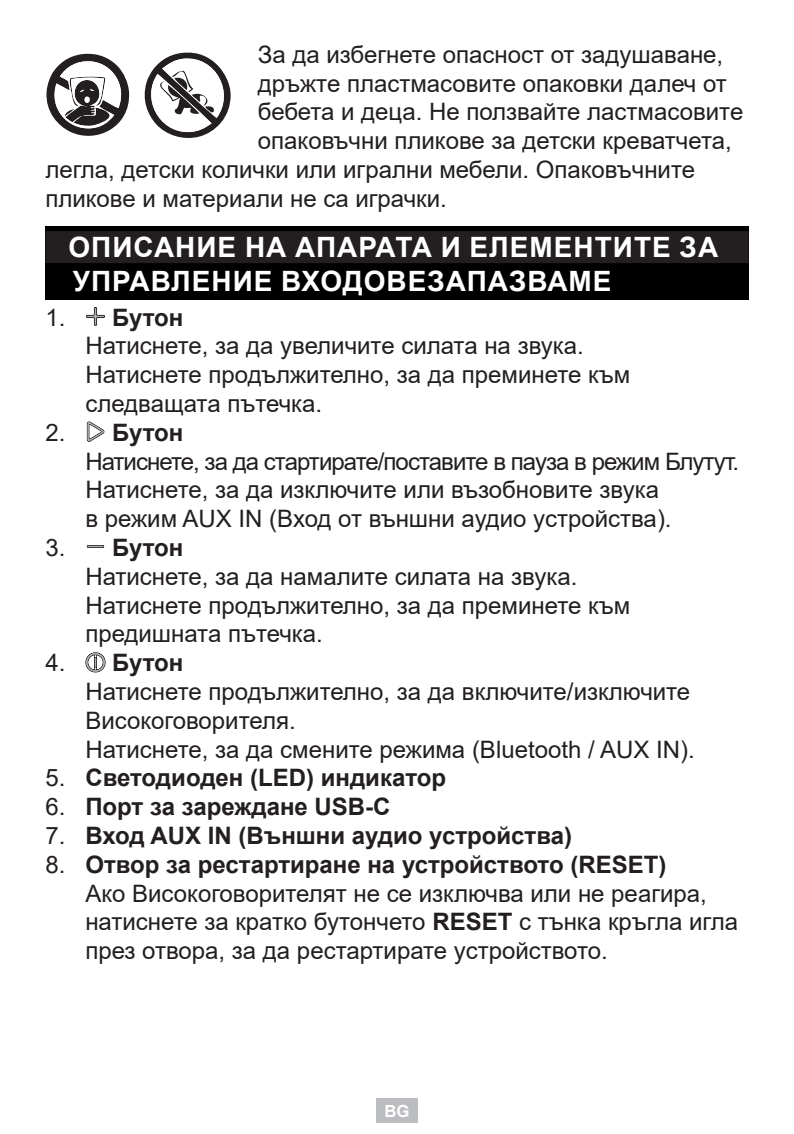
<style>
.page{position:relative;width:794px;height:1134px;background:#fff}
.page>*{position:absolute;margin:0;border:0;box-sizing:border-box;transform-origin:0 0}
.t1{font:700 28px/33.6px "Arial";letter-spacing:.035em;color:#fff}
.t2{font:24px/28.8px "Arial";color:#231f20}
.t3{font:700 24px "Arial";color:#231f20}
.t4{font:700 16.8px "Arial";color:#fff}
.s1{font-weight:700}
.s2{font-weight:400}
</style>
<div class="page">
<div style="left:376px;top:1098px;width:42px;height:25px;background:#bcbdc0"></div>
<div style="left:45px;top:227px;width:703px;height:73px;background:#000001"></div>
<div style="left:45px;top:231px;width:703px;height:32px;background:#231f20"></div>
<svg style="left:144px;top:52px;width:87px;height:86px"></svg>
<svg style="left:46px;top:53px;width:84px;height:83px"></svg>
<img style="left:86px;top:307px;width:19px;height:19px">
<img style="left:86px;top:422px;width:19px;height:20px">
<img style="left:86px;top:545px;width:19px;height:3px">
<img style="left:85px;top:652px;width:21px;height:20px">
<p class="t2" style="left:258px;top:40px;width:467px">За да избегнете опасност от задушаване,</p>
<p class="t2" style="left:258px;top:69px;width:470px">дръжте пластмасовите опаковки далеч от</p>
<p class="t2" style="left:258px;top:97px;width:487px">бебета и деца. Не ползвайте ластмасовите</p>
<p class="t2" style="left:258px;top:126px;width:475px">опаковъчни пликове за детски креватчета,</p>
<p class="t2" style="left:45px;top:155px;width:651px">легла, детски колички или игрални мебели. Опаковъчните</p>
<p class="t2" style="left:45px;top:184px;width:403px">пликове и материали не са играчки.</p>
<p class="t1" style="left:69px;top:231px;width:651px">ОПИСАНИЕ НА АПАРАТА И ЕЛЕМЕНТИТЕ ЗА<br>УПРАВЛЕНИЕ ВХОДОВЕЗАПАЗВАМЕ</p>
<p class="t2" style="left:85px;top:303px;width:546px;text-indent:-40px">1. <span class="s1">Бутон<br></span>Натиснете, за да увеличите силата на звука.<br>Натиснете продължително, за да преминете към следващата пътечка.</p>
<p class="t2" style="left:85px;top:418px;width:655px;text-indent:-40px">2. <span class="s1">Бутон<br></span>Натиснете, за да стартирате/поставите в пауза в режим Блутут.<br>Натиснете, за да изключите или възобновите звука<br>в режим AUX IN (Вход от външни аудио устройства).</p>
<p class="t2" style="left:85px;top:533px;width:546px;text-indent:-40px">3. <span class="s1">Бутон<br></span>Натиснете, за да намалите силата на звука.<br>Натиснете продължително, за да преминете към предишната пътечка.</p>
<p class="t2" style="left:85px;top:648px;width:611px;text-indent:-40px">4. <span class="s1">Бутон<br></span>Натиснете продължително, за да включите/изключите Високоговорителя.<br>Натиснете, за да смените режима (Bluetooth / AUX IN).</p>
<p class="t3" style="left:45px;top:761px;width:402px"><span class="s2">5.</span> Светодиоден (LED) индикатор</p>
<p class="t3" style="left:45px;top:790px;width:347px"><span class="s2">6.</span> Порт за зареждане USB-C</p>
<p class="t3" style="left:45px;top:819px;width:528px"><span class="s2">7.</span> Вход AUX IN (Външни аудио устройства)</p>
<p class="t2" style="left:85px;top:850px;width:654px;text-indent:-40px">8. <span class="s1">Отвор за рестартиране на устройството (RESET)<br></span>Ако Високоговорителят не се изключва или не реагира, натиснете за кратко бутончето <span class="s1">RESET</span> с тънка кръгла игла през отвора, за да рестартирате устройството.</p>
<p class="t4" style="left:384px;top:1099px;width:27px">BG</p>
</div>
